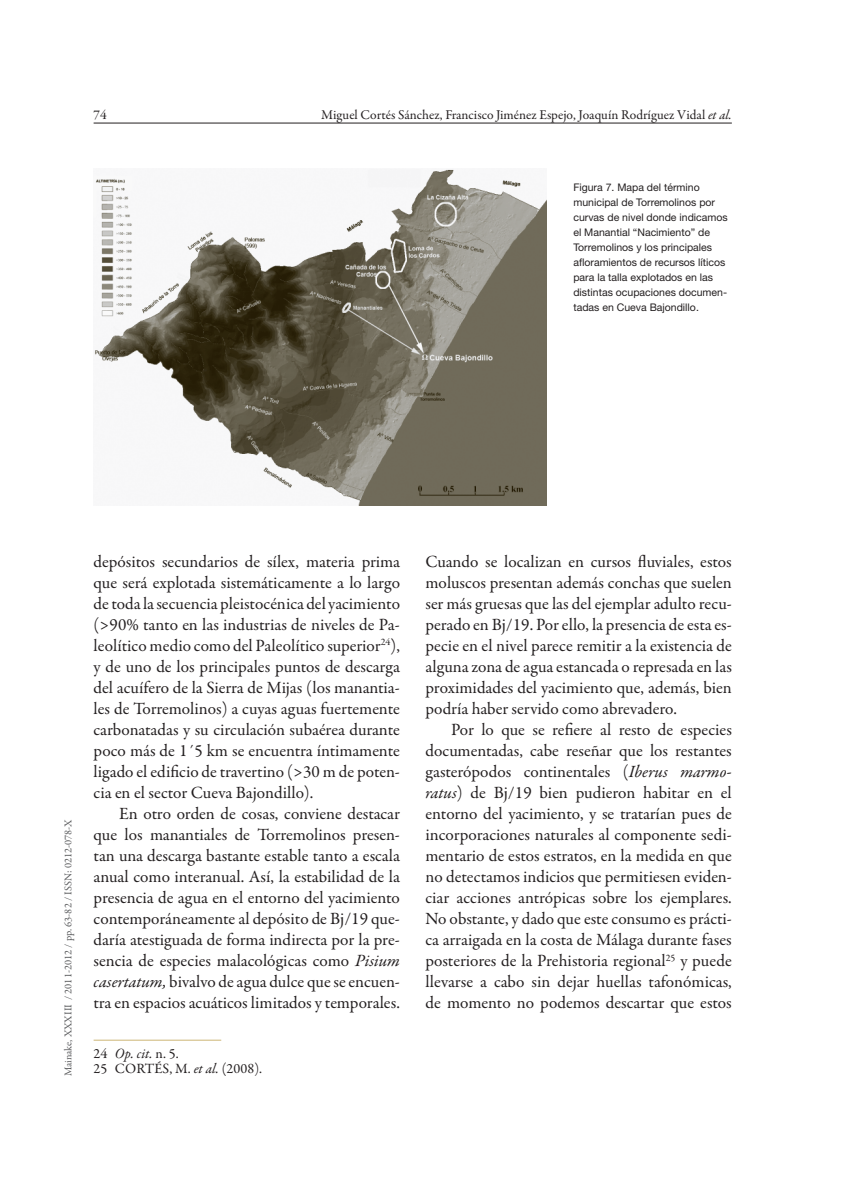
<style>
.page{position:relative;width:851px;height:1191px;background:#fff}
.page>*{position:absolute;margin:0;border:0;box-sizing:border-box;transform-origin:0 0}
.t1{font:17.25px/21px "Garamond Premr Pro";color:#231f20;text-align:justify}
.t2{font:14.25px/15px "Garamond Premr Pro";color:#231f20}
.t3{font:13.5px "Garamond Premr Pro";color:#231f20}
.t4{font:10.5px/15px "Helvetica Neue LT Std";color:#231f20}
.t5{font:10.5px "Garamond Premr Pro";color:#57585a}
.s1{font-style:italic}
</style>
<div class="page">
<hr style="left:94px;top:123px;width:637px;height:1px;background:#231f20">
<hr style="left:94px;top:1040px;width:127px;height:1px;background:#ccb576">
<img style="left:94px;top:169px;width:452px;height:337px">
<p class="t3" style="left:94px;top:106px;width:15px">74</p>
<p class="t3" style="left:321px;top:106px;width:412px">Miguel Cortés Sánchez, Francisco Jiménez Espejo, Joaquín Rodríguez Vidal <span class="s1">et al.</span></p>
<p class="t4" style="left:573px;top:179px;width:156px">Figura 7. Mapa del término municipal de Torremolinos por curvas de nivel donde indicamos el Manantial “Nacimiento” de<br>Torremolinos y los principales afloramientos de recursos líticos para la talla explotados en las distintas ocupaciones documen&shy;tadas en Cueva Bajondillo.</p>
<p class="t5" style="left:62px;top:1076px;width:258px;rotate:-90deg">Mainake, XXXIII / 2011-2012 / pp. 63-82 / ISSN: 0212-078-X</p>
<p class="t1" style="left:94px;top:551px;width:308px">depósitos secundarios de sílex, materia prima que será explotada sistemáticamente a lo largo de toda la secuencia pleistocénica del yacimiento (&gt;90% tanto en las industrias de niveles de Pa&shy;leolítico medio como del Paleolítico superior<sup>24</sup>), y de uno de los principales puntos de descarga del acuífero de la Sierra de Mijas (los manantia&shy;les de Torremolinos) a cuyas aguas fuertemente carbonatadas y su circulación subaérea durante poco más de 1´5 km se encuentra íntimamente ligado el edificio de travertino (&gt;30 m de poten&shy;cia en el sector Cueva Bajondillo).</p>
<p class="t1" style="left:94px;top:803px;width:308px;text-indent:26px">En otro orden de cosas, conviene destacar que los manantiales de Torremolinos presen&shy;tan una descarga bastante estable tanto a escala anual como interanual. Así, la estabilidad de la presencia de agua en el entorno del yacimiento contemporáneamente al depósito de Bj/19 que&shy;daría atestiguada de forma indirecta por la pre&shy;sencia de especies malacológicas como <span class="s1">Pisium casertatum,</span> bivalvo de agua dulce que se encuen&shy;tra en espacios acuáticos limitados y temporales.</p>
<p class="t2" style="left:94px;top:1046px;width:170px">24 <span class="s1">Op. cit.</span> n. 5.<br>25 CORTÉS, M. <span class="s1">et al.</span> (2008).</p>
<p class="t1" style="left:425px;top:551px;width:308px">Cuando se localizan en cursos fluviales, estos moluscos presentan además conchas que suelen ser más gruesas que las del ejemplar adulto recu&shy;perado en Bj/19. Por ello, la presencia de esta es&shy;pecie en el nivel parece remitir a la existencia de alguna zona de agua estancada o represada en las proximidades del yacimiento que, además, bien podría haber servido como abrevadero.</p>
<p class="t1" style="left:425px;top:719px;width:308px;text-indent:26px">Por lo que se refiere al resto de especies documentadas, cabe reseñar que los restantes gasterópodos continentales (<span class="s1">Iberus marmo&shy;ratus</span>) de Bj/19 bien pudieron habitar en el entorno del yacimiento, y se tratarían pues de incorporaciones naturales al componente sedi&shy;mentario de estos estratos, en la medida en que no detectamos indicios que permitiesen eviden&shy;ciar acciones antrópicas sobre los ejemplares.<br>No obstante, y dado que este consumo es prácti&shy;ca arraigada en la costa de Málaga durante fases posteriores de la Prehistoria regional<sup>25</sup> y puede llevarse a cabo sin dejar huellas tafonómicas, de momento no podemos descartar que estos</p>
</div>
